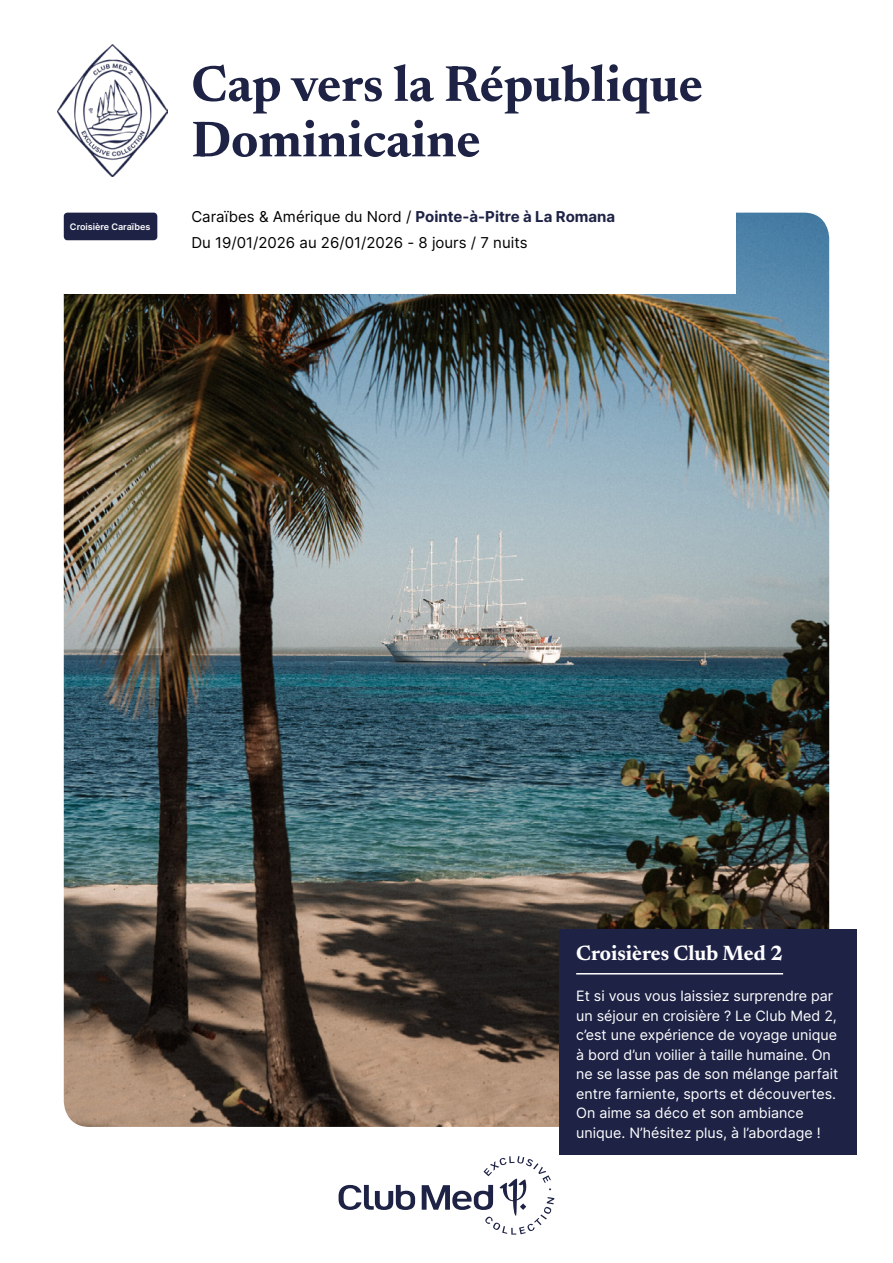
<style>
.page{position:relative;width:893px;height:1263px;background:#fff}
.page>*{position:absolute;margin:0;border:0;box-sizing:border-box;transform-origin:0 0}
.t1{font:700 51px/55.5px "Newsreader 24 pt";color:#1e2346}
.t2{font:700 21px "Newsreader 24 pt";color:#fff}
.t3{font:15px/25.2px "Inter";color:#000}
.t4{font:14.25px/19.5px "Inter";color:#fff}
.t5{font:600 9px "Inter";color:#fff}
.s1{font-weight:700;color:#1e2346}
</style>
<div class="page">
<img style="left:64px;top:213px;width:765px;height:914px">
<div style="left:559px;top:929px;width:298px;height:225px;background:#1e2346"></div>
<hr style="left:576px;top:973px;width:207px;height:1px;background:#fff">
<div style="left:0;top:212px;width:736px;height:81px;background:#fff"></div>
<img style="left:57px;top:45px;width:111px;height:131px">
<div style="left:64px;top:213px;width:93px;height:27px;background:#1e2346;border-radius:4px"></div>
<svg style="left:339px;top:1156px;width:215px;height:78px"></svg>
<p class="t5" style="left:70px;top:220px;width:82px">Croisière Caraïbes</p>
<h1 class="t1" style="left:191px;top:53px;width:513px">Cap vers la République<br>Dominicaine</h1>
<p class="t3" style="left:191px;top:204px;width:425px">Caraïbes &amp; Amérique du Nord / <span class="s1">Pointe-à-Pitre à La Romana<br></span>Du 19/01/2026 au 26/01/2026 - 8 jours / 7 nuits</p>
<h2 class="t2" style="left:576px;top:938px;width:208px">Croisières Club Med 2</h2>
<p class="t4" style="left:576px;top:986px;width:264px">Et si vous vous laissiez surprendre par un séjour en croisière ? Le Club Med 2, c’est une expérience de voyage unique à bord d’un voilier à taille humaine. On ne se lasse pas de son mélange parfait entre farniente, sports et découvertes.<br>On aime sa déco et son ambiance unique. N’hésitez plus, à l’abordage !</p>
</div>
